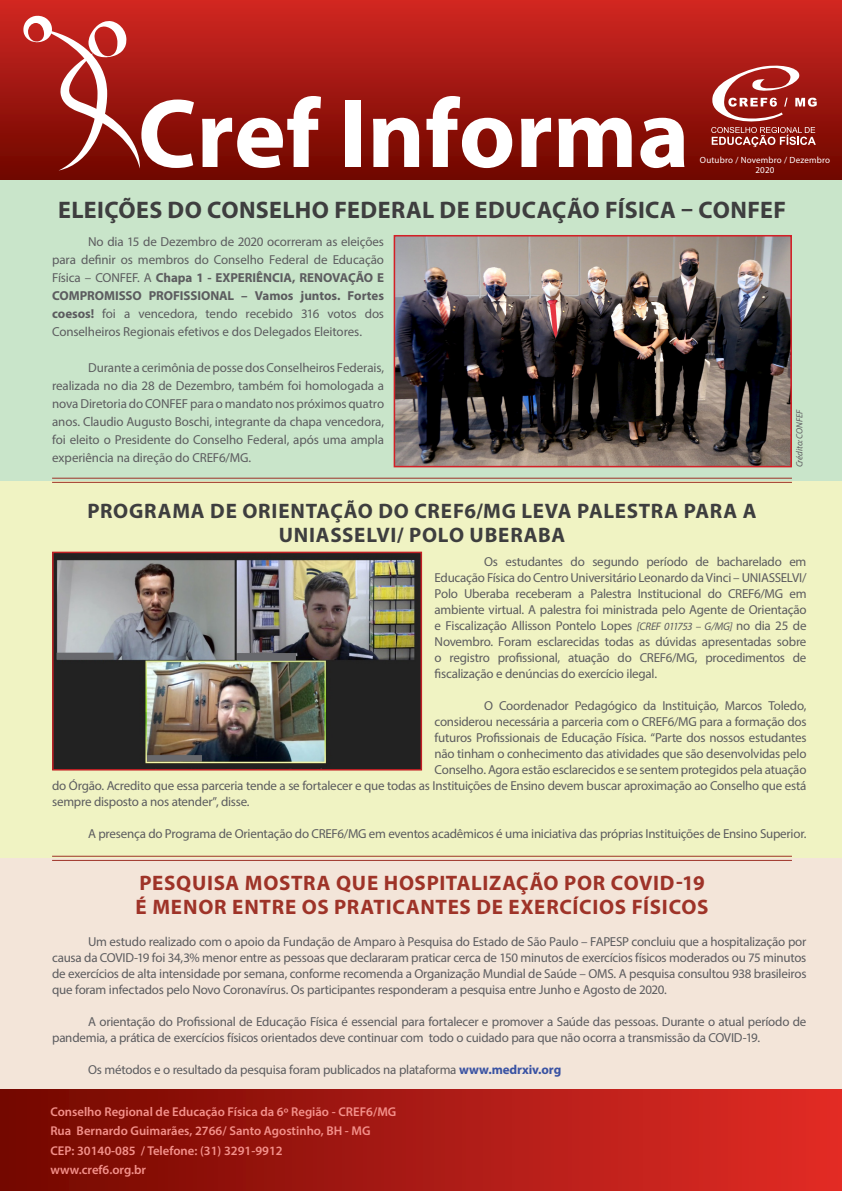
<style>
.page{position:relative;width:842px;height:1191px;background:#fff}
.page>*{position:absolute;margin:0;border:0;box-sizing:border-box;transform-origin:0 0}
.t1{font:700 98.4px "Myriad Pro";color:#fff}
.t2{font:700 24px "Myriad Pro";letter-spacing:.015em;color:#3e3e3f}
.t3{font:700 21px/24px "Myriad Pro";letter-spacing:.03em;color:#9e3328}
.t4{font:700 21px/24px "Myriad Pro";letter-spacing:.035em;color:#3e3e3f;text-align:center}
.t5{font:13px/16px "Myriad Pro";letter-spacing:-.02em;color:#5c5c5f;text-align:justify}
.t6{font:600 12.7px/19.2px "Myriad Pro";color:#f4918b}
.t7{font:9px/10.8px "Myriad Pro";letter-spacing:.02em;color:#fff;text-align:center}
.t8{font:italic 9px "Myriad Pro";letter-spacing:-.01em;color:#5c5c5f}
.s1{font-weight:700}
.s2{font-style:italic;font-size:11px}
.s3{font-weight:700;color:#3a53a3}
</style>
<div class="page">
<div style="left:0;top:480px;width:842px;height:394px;background:#f0f3c3"></div>
<div style="left:0;top:180px;width:842px;height:300px;background:#c9e5ca"></div>
<div style="left:0;top:858px;width:842px;height:240px;background:#f3e5d9"></div>
<div style="left:0;top:0;width:842px;height:179px;background:linear-gradient(to bottom,#d22723,#6f0600)"></div>
<svg style="left:23px;top:15px;width:117px;height:155px"></svg>
<svg style="left:711px;top:64px;width:106px;height:83px;background:#ad4641"></svg>
<hr style="left:52px;top:856px;width:740px;height:1px;background:#9e3328">
<hr style="left:52px;top:860px;width:740px;height:1px;background:#9e3328">
<hr style="left:52px;top:478px;width:740px;height:1px;background:#9e3328">
<hr style="left:52px;top:482px;width:740px;height:1px;background:#9e3328">
<div style="left:0;top:1089px;width:842px;height:102px;background:linear-gradient(to right,#720800,#e12c27)"></div>
<img style="left:397px;top:238px;width:392px;height:226px">
<div style="left:394px;top:235px;width:398px;height:232px;border:2px solid #d32026"></div>
<img style="left:55px;top:554px;width:364px;height:213px">
<div style="left:52px;top:551px;width:370px;height:219px;border:2px solid #c32025"></div>
<h1 class="t1" style="left:138px;top:70px;width:553px">Cref Informa</h1>
<p class="t7" style="left:700px;top:154px;width:132px">Outubro / Novembro / Dezembro<br>2020</p>
<h2 class="t2" style="left:58px;top:194px;width:730px">ELEIÇÕES DO CONSELHO FEDERAL DE EDUCAÇÃO FÍSICA – CONFEF</h2>
<p class="t5" style="left:52px;top:232px;width:333px;line-height:18px;text-indent:36px">No dia 15 de Dezembro de 2020 ocorreram as eleições para definir os membros do Conselho Federal de Educação Física – CONFEF. A <span class="s1">Chapa 1 - EXPERIÊNCIA, RENOVAÇÃO E COMPROMISSO PROFISSIONAL – Vamos juntos. Fortes coesos!</span> foi a vencedora, tendo recebido 316 votos dos Conselheiros Regionais efetivos e dos Delegados Eleitores.</p>
<p class="t5" style="left:52px;top:358px;width:334px;line-height:18px;text-indent:36px">Durante a cerimônia de posse dos Conselheiros Federais, realizada no dia 28 de Dezembro, também foi homologada a nova Diretoria do CONFEF para o mandato nos próximos quatro anos. Claudio Augusto Boschi, integrante da chapa vencedora, foi eleito o Presidente do Conselho Federal, após uma ampla experiência na direção do CREF6/MG.</p>
<p class="t8" style="left:794px;top:467px;width:59px;rotate:-90deg">Crédito: CONFEF</p>
<h3 class="t4" style="left:87px;top:498px;width:671px">PROGRAMA DE ORIENTAÇÃO DO CREF6/MG LEVA PALESTRA PARA A<br>UNIASSELVI/ POLO UBERABA</h3>
<p class="t5" style="left:435px;top:553px;width:373px;text-indent:50px">Os estudantes do segundo período de bacharelado em Educação Física do Centro Universitário Leonardo da Vinci – UNIASSELVI/ Polo Uberaba receberam a Palestra Institucional do CREF6/MG em ambiente virtual. A palestra foi ministrada pelo Agente de Orientação e Fiscalização Allisson Pontelo Lopes <span class="s2">[CREF 011753 – G/MG]</span> no dia 25 de Novembro. Foram esclarecidas todas as dúvidas apresentadas sobre o registro profissional, atuação do CREF6/MG, procedimentos de fiscalização e denúncias do exercício ilegal.</p>
<p class="t5" style="left:484px;top:697px;width:324px">O Coordenador Pedagógico da Instituição, Marcos Toledo,</p>
<p class="t5" style="left:435px;top:713px;width:373px">considerou necessária a parceria com o CREF6/MG para a formação dos</p>
<p class="t5" style="left:435px;top:729px;width:373px">futuros Profissionais de Educação Física. “Parte dos nossos estudantes</p>
<p class="t5" style="left:435px;top:745px;width:373px">não tinham o conhecimento das atividades que são desenvolvidas pelo</p>
<p class="t5" style="left:435px;top:761px;width:373px">Conselho. Agora estão esclarecidos e se sentem protegidos pela atuação</p>
<p class="t5" style="left:52px;top:777px;width:756px">do Órgão. Acredito que essa parceria tende a se fortalecer e que todas as Instituições de Ensino devem buscar aproximação ao Conselho que está</p>
<p class="t5" style="left:52px;top:793px;width:199px">sempre disposto a nos atender”, disse.</p>
<p class="t5" style="left:88px;top:825px;width:720px">A presença do Programa de Orientação do CREF6/MG em eventos acadêmicos é uma iniciativa das próprias Instituições de Ensino Superior.</p>
<h3 class="t3" style="left:136px;top:870px;width:574px">PESQUISA MOSTRA QUE HOSPITALIZAÇÃO POR COVID-19<br>É MENOR ENTRE OS PRATICANTES DE EXERCÍCIOS FÍSICOS</h3>
<p class="t5" style="left:52px;top:933px;width:756px;text-indent:36px">Um estudo realizado com o apoio da Fundação de Amparo à Pesquisa do Estado de São Paulo – FAPESP concluiu que a hospitalização por causa da COVID-19 foi 34,3% menor entre as pessoas que declararam praticar cerca de 150 minutos de exercícios físicos moderados ou 75 minutos de exercícios de alta intensidade por semana, conforme recomenda a Organização Mundial de Saúde – OMS. A pesquisa consultou 938 brasileiros que foram infectados pelo Novo Coronavírus. Os participantes responderam a pesquisa entre Junho e Agosto de 2020.</p>
<p class="t5" style="left:52px;top:1013px;width:756px;text-indent:36px">A orientação do Profissional de Educação Física é essencial para fortalecer e promover a Saúde das pessoas. Durante o atual período de pandemia, a prática de exercícios físicos orientados deve continuar com todo o cuidado para que não ocorra a transmissão da COVID-19.</p>
<p class="t5" style="left:88px;top:1061px;width:475px">Os métodos e o resultado da pesquisa foram publicados na plataforma <span class="s3">www.medrxiv.org</span></p>
<p class="t6" style="left:50px;top:1102px;width:347px">Conselho Regional de Educação Física da 6º Região - CREF6/MG Rua Bernardo Guimarães, 2766/ Santo Agostinho, BH - MG CEP: 30140-085 / Telefone: (31) 3291-9912<br>www.cref6.org.br</p>
</div>
